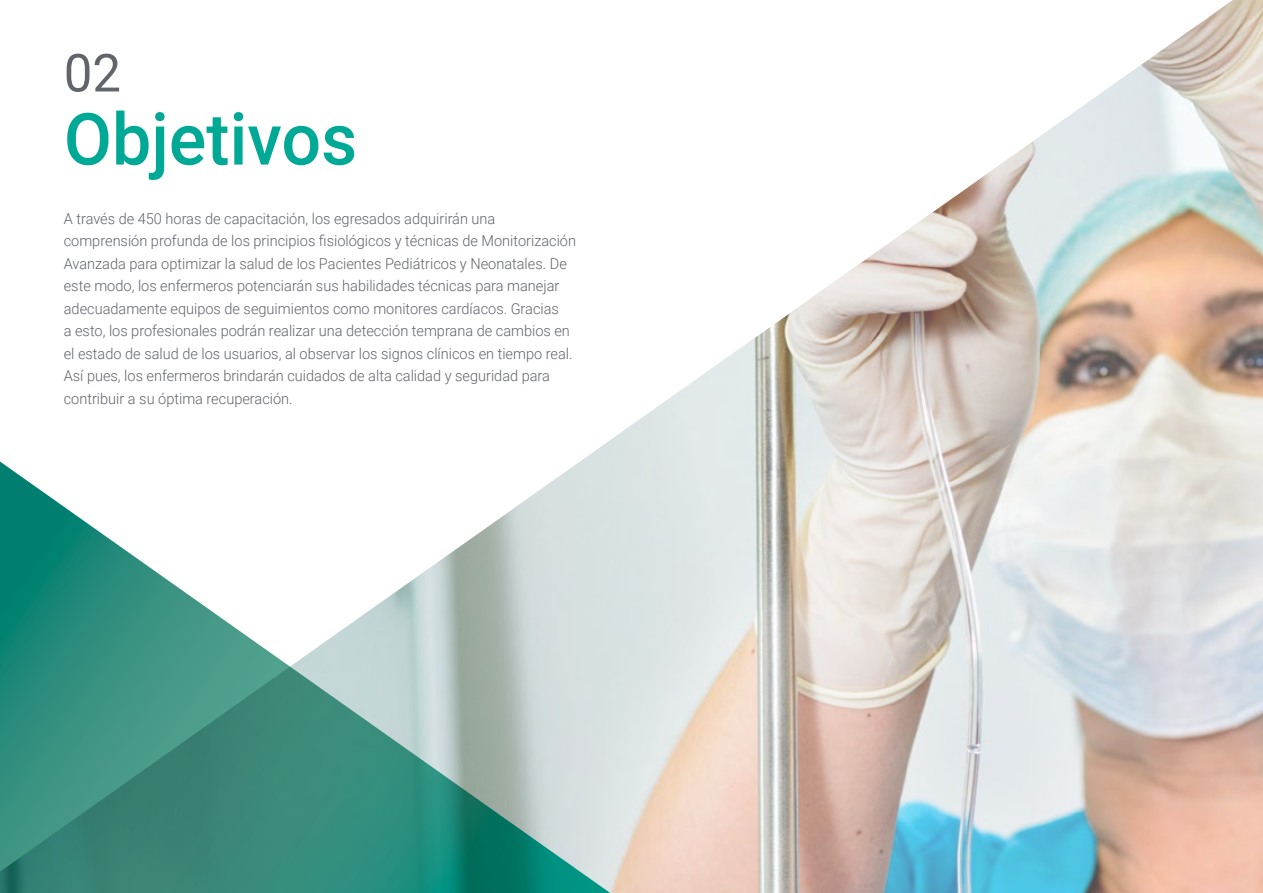
<style>
.page{position:relative;width:1263px;height:893px;background:#fff}
.page>*{position:absolute;margin:0;border:0;box-sizing:border-box;transform-origin:0 0}
.t1{font:500 72px "Roboto";color:#00a996}
.t2{font:52.5px "Roboto";color:#61646a}
.t3{font:300 15px/22.5px "Roboto";color:#61646a}
</style>
<div class="page">
<img style="left:602px;top:0;width:661px;height:893px">
<svg style="left:0;top:446px;width:640px;height:447px"></svg>
<h2 class="t2" style="left:64px;top:36px;width:59px">02</h2>
<h1 class="t1" style="left:64px;top:89px;width:295px">Objetivos</h1>
<p class="t3" style="left:64px;top:207px;width:514px">A través de 450 horas de capacitación, los egresados adquirirán una comprensión profunda de los principios fisiológicos y técnicas de Monitorización Avanzada para optimizar la salud de los Pacientes Pediátricos y Neonatales. De este modo, los enfermeros potenciarán sus habilidades técnicas para manejar adecuadamente equipos de seguimientos como monitores cardíacos. Gracias<br>a esto, los profesionales podrán realizar una detección temprana de cambios en el estado de salud de los usuarios, al observar los signos clínicos en tiempo real.<br>Así pues, los enfermeros brindarán cuidados de alta calidad y seguridad para contribuir a su óptima recuperación.</p>
</div>
